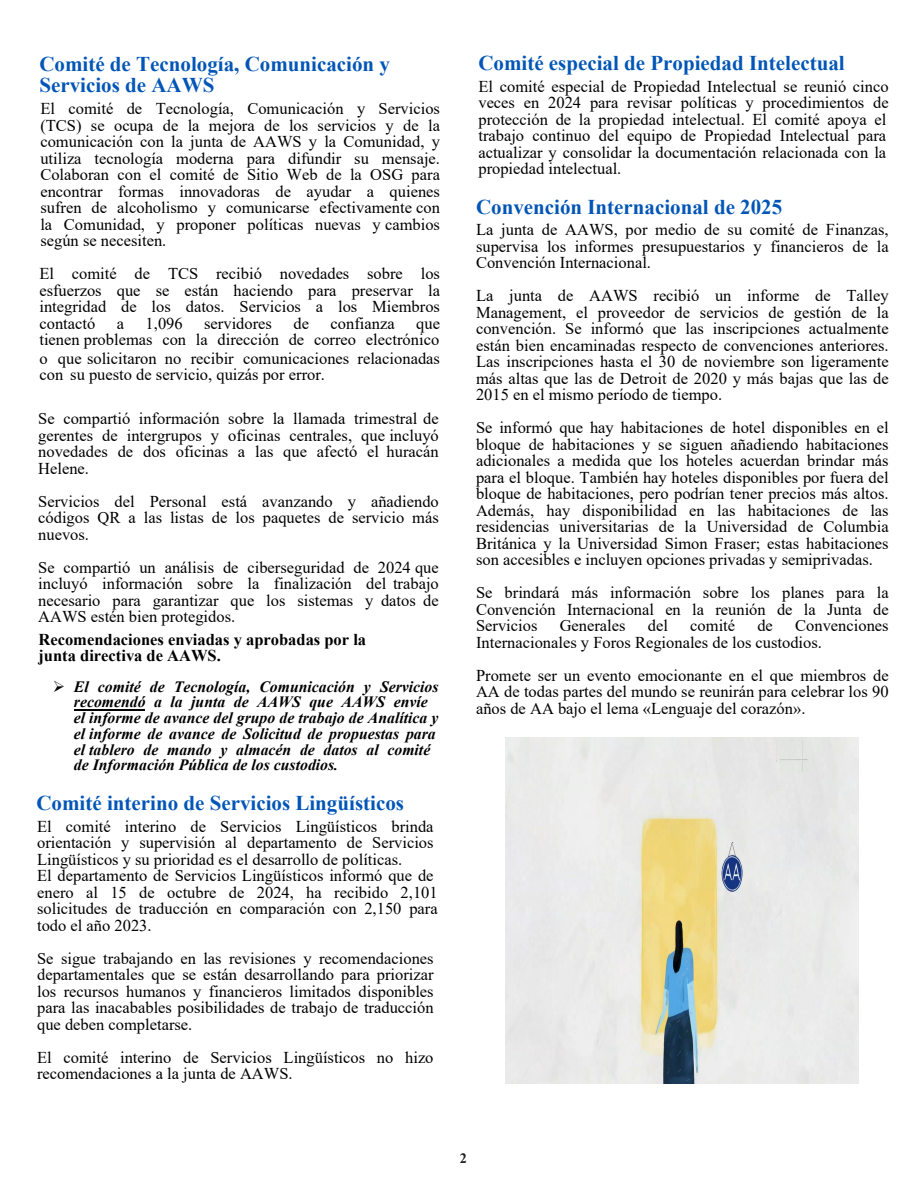
<style>
.page{position:relative;width:918px;height:1188px;background:#fff}
.page>*{position:absolute;margin:0;border:0;box-sizing:border-box;transform-origin:0 0}
.t1{font:700 21px/21px "Times New Roman";color:#0055b7}
.t2{font:16.5px/16.5px "Times New Roman";color:#000;text-align:justify}
.t3{font:700 16.5px/16.5px "Times New Roman";color:#000}
.t4{font:italic 700 15.75px/15.8px "Times New Roman";color:#000}
.t5{font:700 14.25px "Times New Roman";color:#231f20}
</style>
<div class="page">
<hr style="left:74px;top:710px;width:71px;height:1px;background:#000">
<img style="left:505px;top:738px;width:354px;height:346px">
<p class="t1" style="left:39px;top:52px;width:352px">Comité de Tecnología, Comunicación y<br>Servicios de AAWS</p>
<p class="t2" style="left:40px;top:100px;width:401px">El comité de Tecnología, Comunicación y Servicios (TCS) se ocupa de la mejora de los servicios y de la comunicación con la junta de AAWS y la Comunidad, y utiliza tecnología moderna para difundir su mensaje.<br>Colaboran con el comité de Sitio Web de la OSG para encontrar formas innovadoras de ayudar a quienes sufren de alcoholismo y comunicarse efectivamente con la Comunidad, y proponer políticas nuevas y cambios según se necesiten.</p>
<p class="t2" style="left:39px;top:265px;width:402px">El comité de TCS recibió novedades sobre los esfuerzos que se están haciendo para preservar la integridad de los datos. Servicios a los Miembros contactó</p>
<p class="t2" style="left:117px;top:315px;width:9px">a</p>
<p class="t2" style="left:146px;top:315px;width:39px">1,096</p>
<p class="t2" style="left:204px;top:315px;width:69px">servidores</p>
<p class="t2" style="left:294px;top:315px;width:17px">de</p>
<p class="t2" style="left:331px;top:315px;width:66px">confianza</p>
<p class="t2" style="left:39px;top:315px;width:402px;text-align:right">que<br>tienen problemas con la dirección de correo electrónico</p>
<p class="t2" style="left:39px;top:350px;width:402px">o que solicitaron no recibir comunicaciones relacionadas con su puesto de servicio, quizás por error.</p>
<p class="t2" style="left:38px;top:410px;width:402px">Se compartió información sobre la llamada trimestral de gerentes de intergrupos y oficinas centrales, que incluyó novedades de dos oficinas a las que afectó el huracán Helene.</p>
<p class="t2" style="left:38px;top:492px;width:402px">Servicios del Personal está avanzando y añadiendo códigos QR a las listas de los paquetes de servicio más nuevos.</p>
<p class="t2" style="left:38px;top:558px;width:402px">Se compartió un análisis de ciberseguridad de 2024 que incluyó información sobre la finalización del trabajo necesario para garantizar que los sistemas y datos de AAWS estén bien protegidos.</p>
<p class="t3" style="left:38px;top:631px;width:329px">Recomendaciones enviadas y aprobadas por la junta directiva de AAWS.</p>
<p class="t4" style="left:74px;top:678px;width:366px;text-indent:-21px">➢ El comité de Tecnología, Comunicación y Servicios recomendó a la junta de AAWS que AAWS envíe el informe de avance del grupo de trabajo de Analítica y el informe de avance de Solicitud de propuestas para el tablero de mando y almacén de datos al comité de Información Pública de los custodios.</p>
<p class="t1" style="left:37px;top:792px;width:369px">Comité interino de Servicios Lingüísticos</p>
<p class="t2" style="left:37px;top:817px;width:402px;text-align:left">El comité interino de Servicios Lingüísticos brinda orientación y supervisión al departamento de Servicios Lingüísticos y su prioridad es el desarrollo de políticas.<br>El departamento de Servicios Lingüísticos informó que de enero al 15 de octubre de 2024, ha recibido 2,101 solicitudes de traducción en comparación con 2,150 para todo el año 2023.</p>
<p class="t2" style="left:37px;top:949px;width:398px">Se sigue trabajando en las revisiones y recomendaciones departamentales que se están desarrollando para priorizar los recursos humanos y financieros limitados disponibles para las inacabables posibilidades de trabajo de traducción que deben completarse.</p>
<p class="t2" style="left:37px;top:1048px;width:398px">El comité interino de Servicios Lingüísticos no hizo recomendaciones a la junta de AAWS.</p>
<p class="t1" style="left:478px;top:52px;width:368px">Comité especial de Propiedad Intelectual</p>
<p class="t2" style="left:478px;top:78px;width:412px;text-align:left">El comité especial de Propiedad Intelectual se reunió cinco veces en 2024 para revisar políticas y procedimientos de protección de la propiedad intelectual. El comité apoya el trabajo continuo del equipo de Propiedad Intelectual para actualizar y consolidar la documentación relacionada con la propiedad intelectual.</p>
<p class="t1" style="left:476px;top:196px;width:308px">Convención Internacional de 2025</p>
<p class="t2" style="left:476px;top:221px;width:414px">La junta de AAWS, por medio de su comité de Finanzas, supervisa los informes presupuestarios y financieros de la Convención Internacional.</p>
<p class="t2" style="left:476px;top:287px;width:414px">La junta de AAWS recibió un informe de Talley Management, el proveedor de servicios de gestión de la convención. Se informó que las inscripciones actualmente están bien encaminadas respecto de convenciones anteriores.<br>Las inscripciones hasta el 30 de noviembre son ligeramente más altas que las de Detroit de 2020 y más bajas que las de 2015 en el mismo período de tiempo.</p>
<p class="t2" style="left:476px;top:419px;width:414px">Se informó que hay habitaciones de hotel disponibles en el bloque de habitaciones y se siguen añadiendo habitaciones adicionales a medida que los hoteles acuerdan brindar más para el bloque. También hay hoteles disponibles por fuera del bloque de habitaciones, pero podrían tener precios más altos.<br>Además, hay disponibilidad en las habitaciones de las residencias universitarias de la Universidad de Columbia Británica y la Universidad Simon Fraser; estas habitaciones son accesibles e incluyen opciones privadas y semiprivadas.</p>
<p class="t2" style="left:476px;top:584px;width:414px">Se brindará más información sobre los planes para la Convención Internacional en la reunión de la Junta de Servicios</p>
<p class="t2" style="left:476px;top:617px;width:414px;text-indent:319px">Convenciones<br>Internacionales y Foros Regionales de los custodios.</p>
<p class="t2" style="left:476px;top:667px;width:414px">Promete ser un evento emocionante en el que miembros de AA de todas partes del mundo se reunirán para celebrar los 90 años de AA bajo el lema «Lenguaje del corazón».</p>
<p class="t2" style="left:560px;top:617px;width:67px">Generales</p>
<p class="t2" style="left:648px;top:617px;width:22px">del</p>
<p class="t2" style="left:690px;top:617px;width:46px">comité</p>
<p class="t2" style="left:757px;top:617px;width:17px">de</p>
<p class="t5" style="left:460px;top:1148px;width:9px">2</p>
</div>
